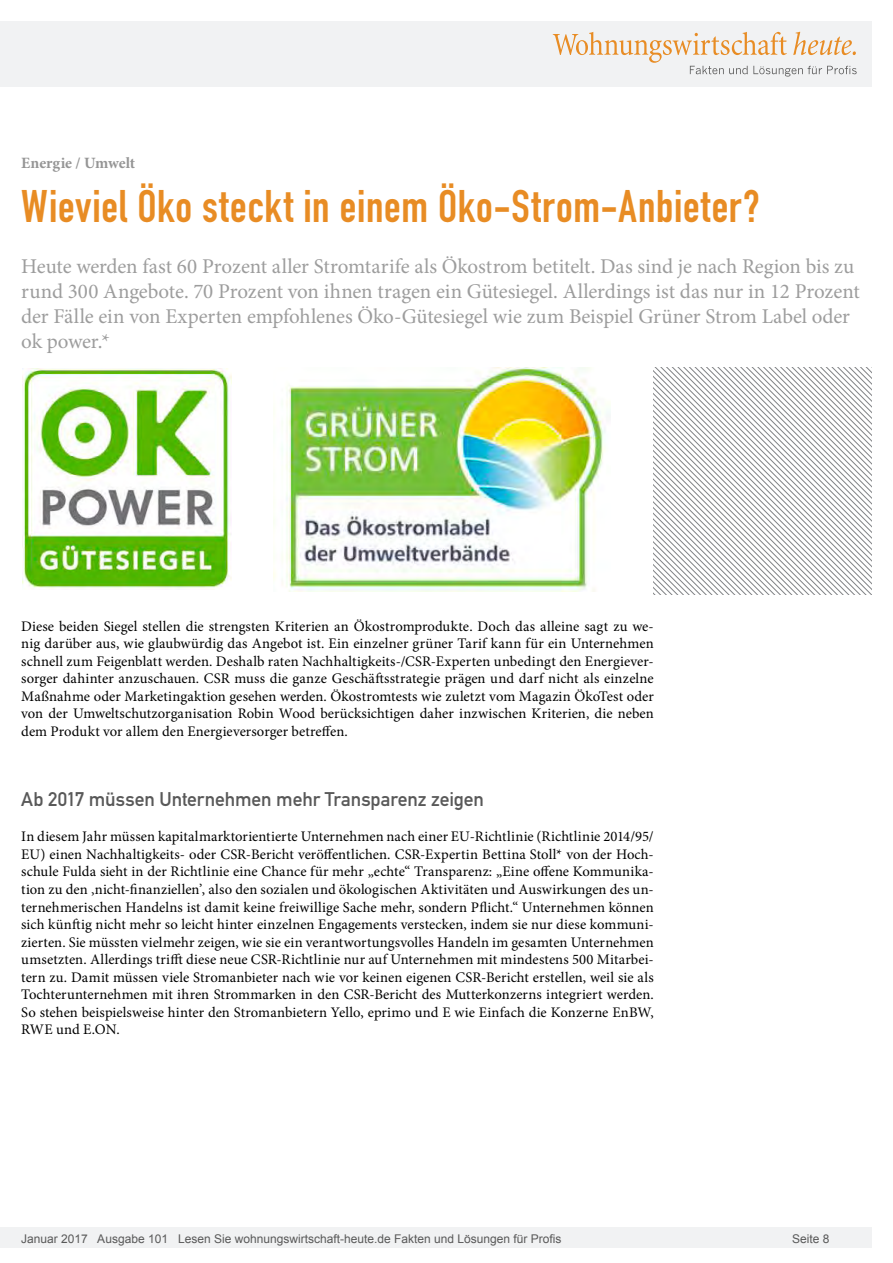
<style>
.page{position:relative;width:893px;height:1263px;background:#fff}
.page>*{position:absolute;margin:0;border:0;box-sizing:border-box;transform-origin:0 0}
.Überschrift_Groß{font:45px "DIN Engschrift";letter-spacing:.015em;color:#e88c24}
.Anlesetext{font:21px/25.2px "Minion Pro";letter-spacing:-.005em;color:#9d9d9d}
.Überschrift_Grau{font:19.5px "DIN Mittelschrift";letter-spacing:-.005em;color:#595959}
.Kategorie{font:700 15.75px "Minion Pro";letter-spacing:-.005em;color:#959595}
.Fließtext_erste_Zeil{font:14.7px/17.5px "Minion Pro";letter-spacing:.005em;color:#000;text-align:justify}
.t1{font:12px "Arial";color:#595959}
</style>
<div class="page">
<div style="left:0;top:1227px;width:872px;height:20px;background:#f1f2f3"></div>
<div style="left:0;top:21px;width:872px;height:66px;background:#f1f2f3"></div>
<svg style="left:553px;top:32px;width:304px;height:45px"></svg>
<svg style="left:654px;top:367px;width:218px;height:227px"></svg>
<img style="left:23px;top:369px;width:209px;height:220px">
<img style="left:273px;top:367px;width:332px;height:224px">
<p class="Kategorie" style="left:21px;top:152px;width:115px">Energie / Umwelt</p>
<p class="Überschrift_Groß" style="left:21px;top:180px;width:740px">Wieviel Öko steckt in einem Öko-Strom-Anbieter?</p>
<p class="Anlesetext" style="left:21px;top:253px;width:840px">Heute werden fast 60 Prozent aller Stromtarife als Ökostrom betitelt. Das sind je nach Region bis zu rund 300 Angebote. 70 Prozent von ihnen tragen ein Gütesiegel. Allerdings ist das nur in 12 Prozent der Fälle ein von Experten empfohlenes Öko-Gütesiegel wie zum Beispiel Grüner Strom Label oder ok power.*</p>
<p class="Fließtext_erste_Zeil" style="left:21px;top:617px;width:634px">Diese beiden Siegel stellen die strengsten Kriterien an Ökostromprodukte. Doch das alleine sagt zu we&shy;nig darüber aus, wie glaubwürdig das Angebot ist. Ein einzelner grüner Tarif kann für ein Unternehmen schnell zum Feigenblatt werden. Deshalb raten Nachhaltigkeits-/CSR-Experten unbedingt den Energiever&shy;sorger dahinter anzuschauen. CSR muss die ganze Geschäftsstrategie prägen und darf nicht als einzelne Maßnahme oder Marketingaktion gesehen werden. Ökostromtests wie zuletzt vom Magazin ÖkoTest oder von der Umweltschutzorganisation Robin Wood berücksichtigen daher inzwischen Kriterien, die neben dem Produkt vor allem den Energieversorger betreffen.</p>
<p class="Überschrift_Grau" style="left:21px;top:788px;width:464px">Ab 2017 müssen Unternehmen mehr Transparenz zeigen</p>
<p class="Fließtext_erste_Zeil" style="left:21px;top:828px;width:634px">In diesem Jahr müssen kapitalmarktorientierte Unternehmen nach einer EU-Richtlinie (Richtlinie 2014/95/ EU) einen Nachhaltigkeits- oder CSR-Bericht veröffentlichen. CSR-Expertin Bettina Stoll* von der Hoch&shy;schule Fulda sieht in der Richtlinie eine Chance für mehr „echte“ Transparenz: „Eine offene Kommunika&shy;tion zu den ‚nicht-finanziellen’, also den sozialen und ökologischen Aktivitäten und Auswirkungen des un&shy;ternehmerischen Handelns ist damit keine freiwillige Sache mehr, sondern Pflicht.“ Unternehmen können sich künftig nicht mehr so leicht hinter einzelnen Engagements verstecken, indem sie nur diese kommuni&shy;zierten. Sie müssten vielmehr zeigen, wie sie ein verantwortungsvolles Handeln im gesamten Unternehmen umsetzten. Allerdings trifft diese neue CSR-Richtlinie nur auf Unternehmen mit mindestens 500 Mitarbei&shy;tern zu. Damit müssen viele Stromanbieter nach wie vor keinen eigenen CSR-Bericht erstellen, weil sie als Tochterunternehmen mit ihren Strommarken in den CSR-Bericht des Mutterkonzerns integriert werden.<br>So stehen beispielsweise hinter den Stromanbietern Yello, eprimo und E wie Einfach die Konzerne EnBW, RWE und E.ON.</p>
<p class="t1" style="left:21px;top:1230px;width:542px">Januar 2017 Ausgabe 101 Lesen Sie wohnungswirtschaft-heute.de Fakten und Lösungen für Profis</p>
<p class="t1" style="left:792px;top:1231px;width:39px">Seite 8</p>
</div>
